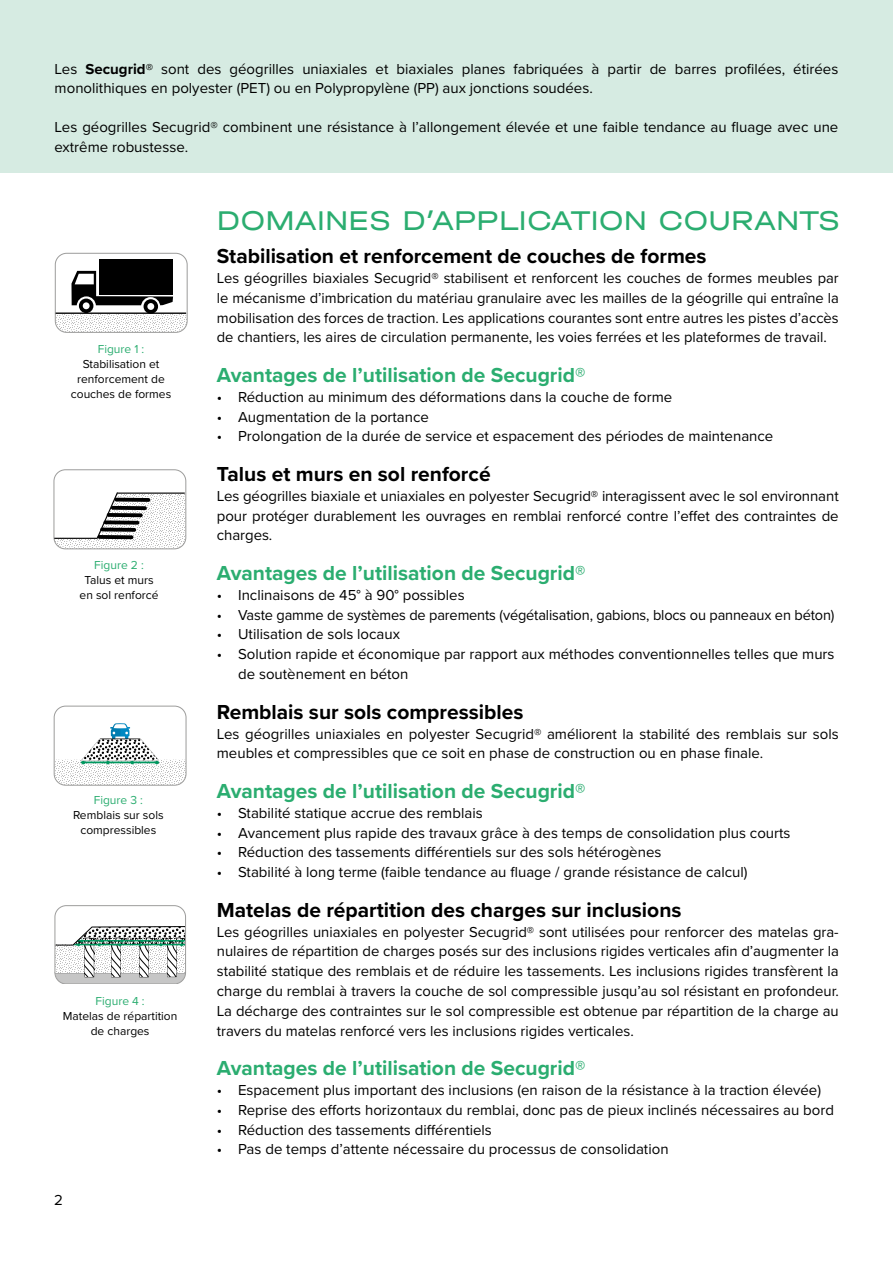
<style>
.page{position:relative;width:893px;height:1263px;background:#fff}
.page>*{position:absolute;margin:0;border:0;box-sizing:border-box;transform-origin:0 0}
.t1{font:28.5px "Halvar Breit";color:#2bad70}
.t2{font:700 21px "Proxima Nova";color:#2bad70}
.t3{font:700 21px "Proxima Nova";color:#000}
.t4{font:15px/19.8px "Proxima Nova";color:#000}
.t5{font:12px/15px "Proxima Nova";color:#000;text-align:center}
.t6{font:12px "Proxima Nova";color:#2bad70}
.s1{font-weight:700}
</style>
<div class="page">
<div style="left:0;top:0;width:893px;height:172px;background:#d6ebe2"></div>
<div style="left:55px;top:253px;width:133px;height:80px;border:1px solid #9d9d9c;border-radius:11px"></div>
<div style="left:99px;top:259px;width:74px;height:35px;background:#000"></div>
<svg style="left:55px;top:271px;width:132px;height:62px"></svg>
<hr style="left:56px;top:312px;width:130px;height:2px;background:#000">
<div style="left:53px;top:469px;width:133px;height:80px;border:1px solid #9d9d9c;border-radius:11px"></div>
<svg style="left:54px;top:491px;width:132px;height:58px"></svg>
<svg style="left:116px;top:498px;width:32px;height:4px"></svg>
<svg style="left:113px;top:506px;width:32px;height:4px"></svg>
<svg style="left:109px;top:513px;width:32px;height:4px"></svg>
<div style="left:105px;top:520px;width:33px;height:5px;background:#000"></div>
<svg style="left:102px;top:528px;width:32px;height:4px"></svg>
<svg style="left:99px;top:535px;width:33px;height:4px"></svg>
<svg style="left:54px;top:723px;width:131px;height:61px"></svg>
<div style="left:54px;top:706px;width:133px;height:80px;border:1px solid #9d9d9c;border-radius:11px"></div>
<svg style="left:56px;top:926px;width:130px;height:58px"></svg>
<div style="left:54px;top:905px;width:132px;height:79px;border:1px solid #9d9d9c;border-radius:11px"></div>
<p class="t4" style="left:55px;top:58px;width:785px">Les <span class="s1">Secugrid®</span> sont des géogrilles uniaxiales et biaxiales planes fabriquées à partir de barres profilées, étirées monolithiques en polyester (PET) ou en Polypropylène (PP) aux jonctions soudées.</p>
<p class="t4" style="left:55px;top:117px;width:785px">Les géogrilles Secugrid® combinent une résistance à l’allongement élevée et une faible tendance au fluage avec une extrême robustesse.</p>
<p class="t6" style="left:98px;top:340px;width:48px">Figure 1 :</p>
<p class="t5" style="left:71px;top:356px;width:102px">Stabilisation et renforcement de couches de formes</p>
<p class="t6" style="left:94px;top:556px;width:51px">Figure 2 :</p>
<p class="t5" style="left:80px;top:571px;width:80px">Talus et murs en sol renforcé</p>
<p class="t6" style="left:94px;top:791px;width:51px">Figure 3 :</p>
<p class="t5" style="left:73px;top:807px;width:92px">Remblais sur sols compressibles</p>
<p class="t6" style="left:96px;top:991px;width:51px">Figure 4 :</p>
<p class="t5" style="left:63px;top:1007px;width:116px">Matelas de répartition de charges</p>
<p class="t4" style="left:54px;top:1189px;width:10px">2</p>
<h1 class="t1" style="left:217px;top:202px;width:625px">DOMAINES D’APPLICATION COURANTS</h1>
<h2 class="t3" style="left:217px;top:241px;width:491px">Stabilisation et renforcement de couches de formes</h2>
<p class="t4" style="left:217px;top:267px;width:623px;text-align:justify">Les géogrilles biaxiales Secugrid® stabilisent et renforcent les couches de formes meubles par le mécanisme d’imbrication du matériau granulaire avec les mailles de la géogrille qui entraîne la mobilisation des forces de traction. Les applications courantes sont entre autres les pistes d’accès de chantiers, les aires de circulation permanente, les voies ferrées et les plateformes de travail.</p>
<h2 class="t2" style="left:217px;top:359px;width:370px">Avantages de l’utilisation de Secugrid®</h2>
<p class="t4" style="left:217px;top:386px;width:457px">• Réduction au minimum des déformations dans la couche de forme</p>
<p class="t4" style="left:217px;top:406px;width:214px">• Augmentation de la portance</p>
<p class="t4" style="left:217px;top:426px;width:558px">• Prolongation de la durée de service et espacement des périodes de maintenance</p>
<h2 class="t3" style="left:217px;top:458px;width:275px">Talus et murs en sol renforcé</h2>
<p class="t4" style="left:217px;top:485px;width:623px;text-align:justify">Les géogrilles biaxiale et uniaxiales en polyester Secugrid® interagissent avec le sol environnant pour protéger durablement les ouvrages en remblai renforcé contre l’effet des contraintes de charges.</p>
<h2 class="t2" style="left:217px;top:557px;width:370px">Avantages de l’utilisation de Secugrid®</h2>
<p class="t4" style="left:217px;top:584px;width:249px">• Inclinaisons de 45° à 90° possibles</p>
<p class="t4" style="left:217px;top:604px;width:619px">• Vaste gamme de systèmes de parements (végétalisation, gabions, blocs ou panneaux en béton)</p>
<p class="t4" style="left:217px;top:624px;width:185px">• Utilisation de sols locaux</p>
<p class="t4" style="left:238px;top:644px;width:598px;text-indent:-21px">• Solution rapide et économique par rapport aux méthodes conventionnelles telles que murs de soutènement en béton</p>
<h2 class="t3" style="left:217px;top:696px;width:308px">Remblais sur sols compressibles</h2>
<p class="t4" style="left:217px;top:723px;width:623px">Les géogrilles uniaxiales en polyester Secugrid® améliorent la stabilité des remblais sur sols meubles et compressibles que ce soit en phase de construction ou en phase finale.</p>
<h2 class="t2" style="left:217px;top:775px;width:370px">Avantages de l’utilisation de Secugrid®</h2>
<p class="t4" style="left:217px;top:802px;width:267px">• Stabilité statique accrue des remblais</p>
<p class="t4" style="left:217px;top:822px;width:575px">• Avancement plus rapide des travaux grâce à des temps de consolidation plus courts</p>
<p class="t4" style="left:217px;top:842px;width:446px">• Réduction des tassements différentiels sur des sols hétérogènes</p>
<p class="t4" style="left:217px;top:861px;width:532px">• Stabilité à long terme (faible tendance au fluage / grande résistance de calcul)</p>
<h2 class="t3" style="left:217px;top:894px;width:466px">Matelas de répartition des charges sur inclusions</h2>
<p class="t4" style="left:217px;top:921px;width:623px;text-align:justify">Les géogrilles uniaxiales en polyester Secugrid® sont utilisées pour renforcer des matelas gra&shy;nulaires de répartition de charges posés sur des inclusions rigides verticales afin d’augmenter la stabilité statique des remblais et de réduire les tassements. Les inclusions rigides transfèrent la charge du remblai à travers la couche de sol compressible jusqu’au sol résistant en profondeur.<br>La décharge des contraintes sur le sol compressible est obtenue par répartition de la charge au travers du matelas renforcé vers les inclusions rigides verticales.</p>
<h2 class="t2" style="left:217px;top:1052px;width:370px">Avantages de l’utilisation de Secugrid®</h2>
<p class="t4" style="left:217px;top:1079px;width:606px">• Espacement plus important des inclusions (en raison de la résistance à la traction élevée)</p>
<p class="t4" style="left:217px;top:1099px;width:619px">• Reprise des efforts horizontaux du remblai, donc pas de pieux inclinés nécessaires au bord</p>
<p class="t4" style="left:217px;top:1119px;width:277px">• Réduction des tassements différentiels</p>
<p class="t4" style="left:217px;top:1139px;width:453px">• Pas de temps d’attente nécessaire du processus de consolidation</p>
</div>
